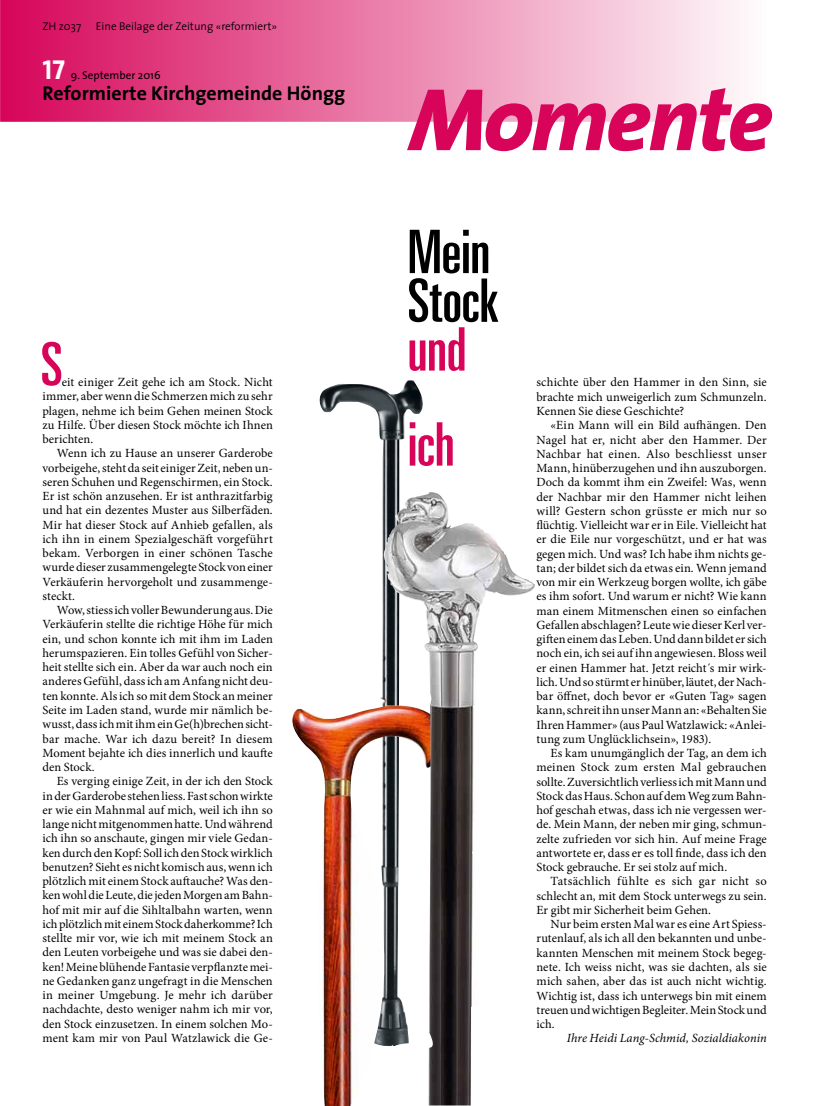
<style>
.page{position:relative;width:815px;height:1106px;background:#fff}
.page>*{position:absolute;margin:0;border:0;box-sizing:border-box;transform-origin:0 0}
.t1{font:italic 800 92px "The Sans";letter-spacing:-.03em;color:#d70459}
.t2{font:ultra-condensed 60px/48.8px "Univers LT";letter-spacing:-.005em;color:#000}
.t3{font:ultra-condensed 60px/95px "Univers LT";letter-spacing:-.005em;color:#d70459}
.t4{font:27.5px "The Sans Bold Caps";color:#fff}
.t5{font:700 20px "The Sans";color:#000}
.t6{font:12.5px/14.2px "Minion Pro";color:#000;text-align:justify}
.t7{font:italic 12.5px "Minion Pro";letter-spacing:.005em;color:#000}
.t8{font:300 11.25px "The Sans";color:#000}
.t9{font:11.25px "The Sans";color:#000}
.s1{font-size:89.5px}
</style>
<div class="page">
<img style="left:319px;top:380px;width:104px;height:112px">
<img style="left:292px;top:707px;width:155px;height:399px">
<svg style="left:0;top:0;width:741px;height:122px;background:#e97ca8"></svg>
<img style="left:380px;top:492px;width:101px;height:613px">
<p class="t8" style="left:42px;top:17px;width:40px">ZH z037</p>
<p class="t8" style="left:96px;top:17px;width:183px">Eine Beilage der Zeitung «reformiert»</p>
<h3 class="t4" style="left:42px;top:47px;width:24px">17</h3>
<p class="t9" style="left:71px;top:66px;width:91px">9. September 2016</p>
<h3 class="t5" style="left:42px;top:77px;width:304px">Reformierte Kirchgemeinde Höngg</h3>
<h2 class="t3" style="left:41px;top:316px;width:24px">S</h2>
<p class="t6" style="left:42px;top:375px;width:232px;text-indent:19px">eit einiger Zeit gehe ich am Stock. Nicht immer, aber wenn die Schmerzen mich zu sehr plagen, nehme ich beim Gehen meinen Stock zu Hilfe. Über diesen Stock möchte ich Ihnen berichten.</p>
<p class="t6" style="left:42px;top:446px;width:232px;text-indent:14px">Wenn ich zu Hause an unserer Garderobe vorbeigehe, steht da seit einiger Zeit, neben un&shy;seren Schuhen und Regenschirmen, ein Stock.<br>Er ist schön anzusehen. Er ist anthrazitfarbig und hat ein dezentes Muster aus Silberfäden.<br>Mir hat dieser Stock auf Anhieb gefallen, als ich ihn in einem Spezialgeschäft vorgeführt bekam. Verborgen in einer schönen Tasche wurde dieser zusammengelegte Stock von einer Verkäuferin hervorgeholt und zusammenge&shy;steckt.</p>
<p class="t6" style="left:42px;top:603px;width:232px;text-indent:14px">Wow, stiess ich voller Bewunderung aus. Die Verkäuferin stellte die richtige Höhe für mich ein, und schon konnte ich mit ihm im Laden herumspazieren. Ein tolles Gefühl von Sicher&shy;heit stellte sich ein. Aber da war auch noch ein anderes Gefühl, dass ich am Anfang nicht deu&shy;ten konnte. Als ich so mit dem Stock an meiner Seite im Laden stand, wurde mir nämlich be&shy;wusst, dass ich mit ihm ein Ge(h)brechen sicht&shy;bar mache. War ich dazu bereit? In diesem Moment bejahte ich dies innerlich und kaufte den Stock.</p>
<p class="t6" style="left:42px;top:774px;width:232px;text-indent:14px">Es verging einige Zeit, in der ich den Stock in der Garderobe stehen liess. Fast schon wirkte er wie ein Mahnmal auf mich, weil ich ihn so lange nicht mitgenommen hatte. Und während ich ihn so anschaute, gingen mir viele Gedan&shy;ken durch den Kopf: Soll ich den Stock wirklich benutzen? Sieht es nicht komisch aus, wenn ich plötzlich mit einem Stock auftauche? Was den&shy;ken wohl die Leute, die jeden Morgen am Bahn&shy;hof mit mir auf die Sihltalbahn warten, wenn ich plötzlich mit einem Stock daherkomme? Ich stellte mir vor, wie ich mit meinem Stock an den Leuten vorbeigehe und was sie dabei den&shy;ken! Meine blühende Fantasie verpflanzte mei&shy;ne Gedanken ganz ungefragt in die Menschen in meiner Umgebung. Je mehr ich darüber nachdachte, desto weniger nahm ich mir vor, den Stock einzusetzen. In einem solchen Mo&shy;ment kam mir von Paul Watzlawick die Ge-</p>
<h1 class="t1" style="left:409px;top:42px;width:365px"><span class="s1">M</span>omente</h1>
<h2 class="t2" style="left:407px;top:227px;width:92px">Mein<br>Stock</h2>
<h2 class="t3" style="left:407px;top:302px;width:60px">und ich</h2>
<p class="t6" style="left:536px;top:375px;width:232px">schichte über den Hammer in den Sinn, sie brachte mich unweigerlich zum Schmunzeln.<br>Kennen Sie diese Geschichte?</p>
<p class="t6" style="left:536px;top:418px;width:232px;text-indent:14px">«Ein Mann will ein Bild aufhängen. Den Nagel hat er, nicht aber den Hammer. Der Nachbar hat einen. Also beschliesst unser Mann, hinüberzugehen und ihn auszuborgen.<br>Doch da kommt ihm ein Zweifel: Was, wenn der Nachbar mir den Hammer nicht leihen will? Gestern schon grüsste er mich nur so flüchtig. Vielleicht war er in Eile. Vielleicht hat er die Eile nur vorgeschützt, und er hat was gegen mich. Und was? Ich habe ihm nichts ge&shy;tan; der bildet sich da etwas ein. Wenn jemand von mir ein Werkzeug borgen wollte, ich gäbe es ihm sofort. Und warum er nicht? Wie kann man einem Mitmenschen einen so einfachen Gefallen abschlagen? Leute wie dieser Kerl ver&shy;giften einem das Leben. Und dann bildet er sich noch ein, ich sei auf ihn angewiesen. Bloss weil er einen Hammer hat. Jetzt reicht´s mir wirk&shy;lich. Und so stürmt er hinüber, läutet, der Nach&shy;bar öffnet, doch bevor er «Guten Tag» sagen kann, schreit ihn unser Mann an: «Behalten Sie Ihren Hammer» (aus Paul Watzlawick: «Anlei&shy;tung zum Unglücklichsein», 1983).</p>
<p class="t6" style="left:536px;top:746px;width:232px;text-indent:14px">Es kam unumgänglich der Tag, an dem ich meinen Stock zum ersten Mal gebrauchen sollte. Zuversichtlich verliess ich mit Mann und Stock das Haus. Schon auf dem Weg zum Bahn&shy;hof geschah etwas, dass ich nie vergessen wer&shy;de. Mein Mann, der neben mir ging, schmun&shy;zelte zufrieden vor sich hin. Auf meine Frage antwortete er, dass er es toll finde, dass ich den Stock gebrauche. Er sei stolz auf mich.</p>
<p class="t6" style="left:536px;top:874px;width:232px;text-indent:14px">Tatsächlich fühlte es sich gar nicht so schlecht an, mit dem Stock unterwegs zu sein.<br>Er gibt mir Sicherheit beim Gehen.</p>
<p class="t6" style="left:536px;top:917px;width:232px;text-indent:14px">Nur beim ersten Mal war es eine Art Spiess&shy;rutenlauf, als ich all den bekannten und unbe&shy;kannten Menschen mit meinem Stock begeg&shy;nete. Ich weiss nicht, was sie dachten, als sie mich sahen, aber das ist auch nicht wichtig.<br>Wichtig ist, dass ich unterwegs bin mit einem treuen und wichtigen Begleiter. Mein Stock und ich.</p>
<p class="t7" style="left:567px;top:1029px;width:201px">Ihre Heidi Lang-Schmid, Sozialdiakonin</p>
</div>
